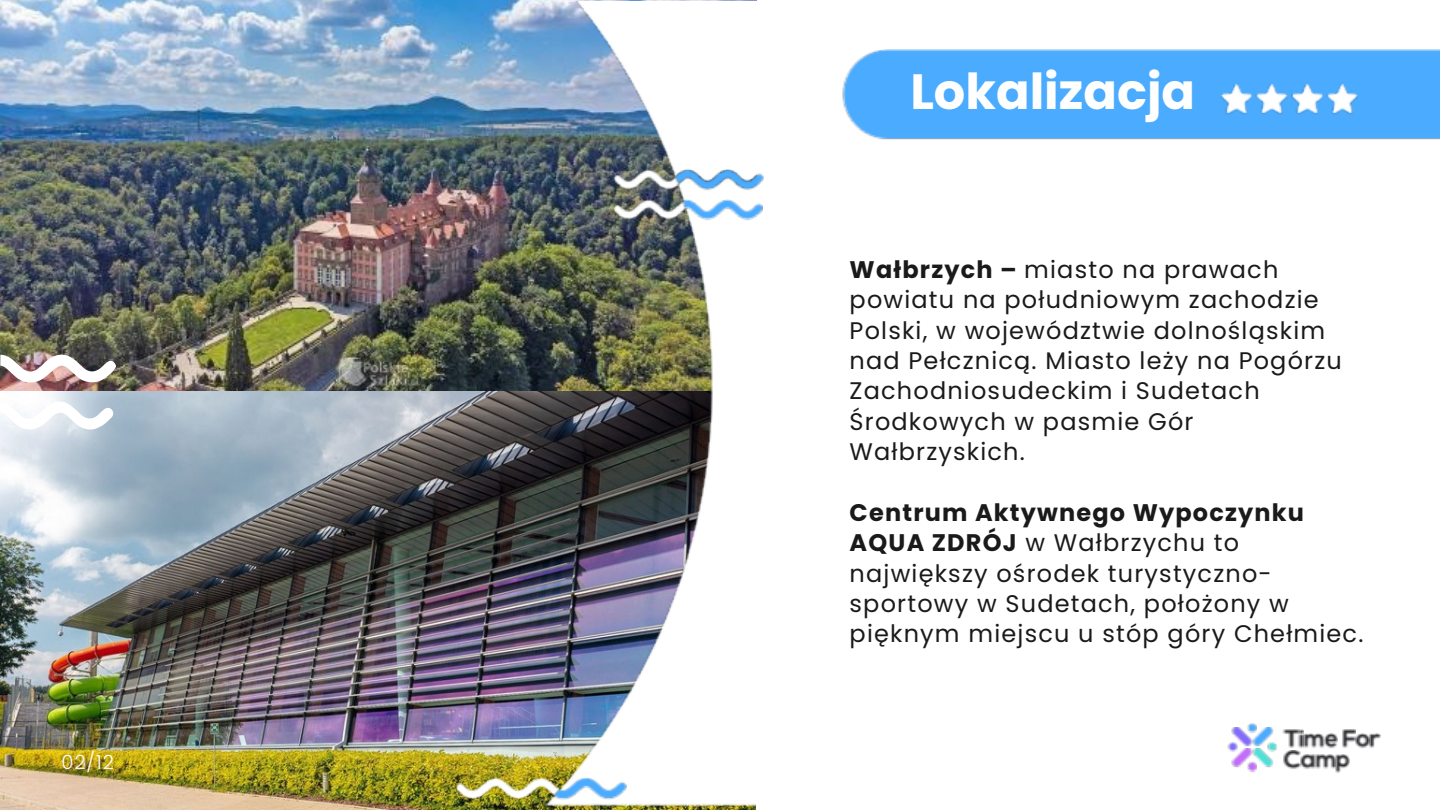
<style>
.page{position:relative;width:1440px;height:810px;background:#fff}
.page>*{position:absolute;margin:0;border:0;box-sizing:border-box;transform-origin:0 0}
.t1{font:700 49.5px "Poppins";color:#fff}
.t2{font:24px/30.3px "Poppins";letter-spacing:.05em;color:#1a1a1a}
.t3{font:300 19.5px "Poppins";color:#fff}
.s1{font-weight:700}
</style>
<div class="page">
<img style="left:0;top:0;width:756px;height:810px">
<svg style="left:0;top:400px;width:114px;height:32px"></svg>
<img style="left:0;top:354px;width:116px;height:30px">
<img style="left:543px;top:1px;width:897px;height:806px">
<div style="left:843px;top:50px;width:597px;height:90px;background:#4babff"></div>
<img style="left:1220px;top:84px;width:32px;height:30px">
<img style="left:1256px;top:84px;width:32px;height:30px">
<img style="left:1292px;top:84px;width:31px;height:30px">
<img style="left:1326px;top:84px;width:33px;height:30px">
<img style="left:456px;top:777px;width:98px;height:24px">
<img style="left:554px;top:777px;width:73px;height:24px">
<img style="left:680px;top:170px;width:84px;height:21px">
<img style="left:612px;top:170px;width:68px;height:21px">
<img style="left:612px;top:199px;width:71px;height:22px">
<img style="left:683px;top:199px;width:79px;height:22px">
<img style="left:1282px;top:729px;width:15px;height:19px">
<img style="left:1297px;top:729px;width:6px;height:19px">
<img style="left:1304px;top:734px;width:19px;height:14px">
<img style="left:1323px;top:734px;width:15px;height:14px">
<img style="left:1342px;top:729px;width:14px;height:19px">
<img style="left:1356px;top:734px;width:26px;height:14px">
<img style="left:1284px;top:750px;width:17px;height:19px">
<img style="left:1300px;top:755px;width:35px;height:14px">
<img style="left:1335px;top:755px;width:15px;height:19px">
<svg style="left:1274px;top:742px;width:4px;height:11px"></svg>
<img style="left:1232px;top:728px;width:42px;height:40px">
<svg style="left:1246px;top:762px;width:11px;height:10px"></svg>
<svg style="left:1246px;top:723px;width:11px;height:10px"></svg>
<svg style="left:1227px;top:742px;width:10px;height:11px"></svg>
<p class="t3" style="left:61px;top:748px;width:54px">02/12</p>
<h1 class="t1" style="left:910px;top:57px;width:286px">Lokalizacja</h1>
<p class="t2" style="left:850px;top:254px;width:494px"><span class="s1">Wałbrzych –</span> miasto na prawach powiatu na południowym zachodzie<br>Polski, w województwie dolnośląskim nad Pełcznicą. Miasto leży na Pogórzu<br>Zachodniosudeckim i Sudetach<br>Środkowych w pasmie Gór<br>Wałbrzyskich.</p>
<p class="t2" style="left:850px;top:497px;width:515px"><span class="s1">Centrum Aktywnego Wypoczynku<br>AQUA ZDRÓJ</span> w Wałbrzychu to największy ośrodek turystyczno&shy;sportowy w Sudetach, położony w pięknym miejscu u stóp góry Chełmiec.</p>
</div>
